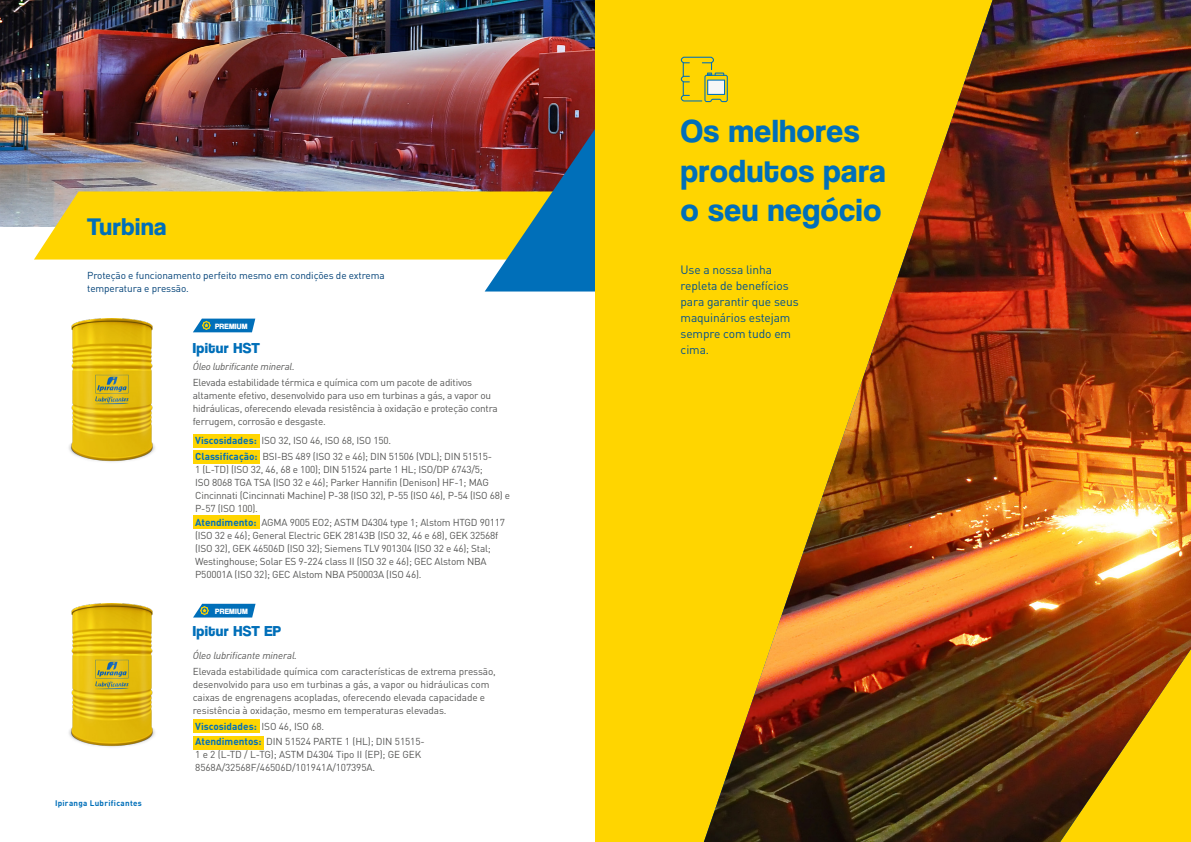
<style>
.page{position:relative;width:1191px;height:842px;background:#fff}
.page>*{position:absolute;margin:0;border:0;box-sizing:border-box;transform-origin:0 0}
.t1{font:700 33px/39.6px "Coolvetica Rg";letter-spacing:.02em;color:#006fb9}
.t2{font:700 25px "Coolvetica Rg";letter-spacing:.025em;color:#006fb9}
.t3{font:15px "Coolvetica Hv";letter-spacing:.03em;color:#006fb9}
.t4{font:12px/16px "DIN Pro";letter-spacing:-.01em;color:#005091}
.t5{font:10px/13px "DIN Pro";letter-spacing:-.02em;color:#575756}
.t6{font:10px/13px "DIN Pro";letter-spacing:-.01em;color:#004177}
.t7{font:italic 10px "DIN Pro";letter-spacing:-.01em;color:#575756}
.t8{font:700 8px "DIN Pro";letter-spacing:.04em;color:#006fb9}
.t9{font:8px "Coolvetica Hv";letter-spacing:.03em;color:#fff}
.s1{font-style:italic}
.s2{font-weight:700;color:#006fb9}
</style>
<div class="page">
<img style="left:0;top:0;width:595px;height:227px">
<svg style="left:34px;top:191px;width:450px;height:69px"></svg>
<img style="left:484px;top:23px;width:111px;height:268px">
<div style="left:595px;top:0;width:596px;height:842px;background:#ffd500"></div>
<img style="left:704px;top:0;width:487px;height:842px">
<div style="left:193px;top:450px;width:66px;height:14px;background:#ffd500"></div>
<div style="left:193px;top:515px;width:66px;height:13px;background:#ffd500"></div>
<div style="left:193px;top:434px;width:66px;height:14px;background:#ffd500"></div>
<svg style="left:193px;top:319px;width:62px;height:13px"></svg>
<img style="left:69px;top:319px;width:86px;height:143px">
<img style="left:69px;top:604px;width:86px;height:143px">
<svg style="left:681px;top:57px;width:47px;height:45px"></svg>
<svg style="left:193px;top:604px;width:62px;height:13px"></svg>
<div style="left:193px;top:720px;width:66px;height:13px;background:#ffd500"></div>
<div style="left:193px;top:736px;width:70px;height:13px;background:#ffd500"></div>
<h2 class="t2" style="left:87px;top:212px;width:81px">Turbina</h2>
<p class="t6" style="left:87px;top:267px;width:299px">Proteção e funcionamento perfeito mesmo em condições de extrema temperatura e pressão.</p>
<p class="t9" style="left:215px;top:321px;width:34px">PREMIUM</p>
<h3 class="t3" style="left:193px;top:339px;width:68px">Ipitur HST</h3>
<p class="t5" style="left:193px;top:357px;width:281px;line-height:15.8px"><span class="s1">Óleo lubrificante mineral</span>.<br>Elevada estabilidade térmica e química com um pacote de aditivos</p>
<p class="t5" style="left:193px;top:388px;width:306px">altamente efetivo, desenvolvido para uso em turbinas a gás, a vapor ou hidráulicas, oferecendo elevada resistência à oxidação e proteção contra ferrugem, corrosão e desgaste.</p>
<p class="t5" style="left:195px;top:433px;width:197px"><span class="s2">Viscosidades:</span> ISO 32, ISO 46, ISO 68, ISO 150.</p>
<p class="t5" style="left:195px;top:449px;width:316px"><span class="s2">Classificação:</span> BSI-BS 489 (ISO 32 e 46); DIN 51506 (VDL); DIN 51515-<br>1 (L-TD) (ISO 32, 46, 68 e 100); DIN 51524 parte 1 HL; ISO/DP 6743/5;<br>ISO 8068 TGA TSA (ISO 32 e 46); Parker Hannifin (Denison) HF-1; MAG Cincinnati (Cincinnati Machine) P-38 (ISO 32), P-55 (ISO 46), P-54 (ISO 68) e P-57 (ISO 100).<br><span class="s2">Atendimento:</span> AGMA 9005 EO2; ASTM D4304 type 1; Alstom HTGD 90117 (ISO 32 e 46); General Electric GEK 28143B (ISO 32, 46 e 68), GEK 32568f (ISO 32), GEK 46506D (ISO 32); Siemens TLV 901304 (ISO 32 e 46); Stal; Westinghouse; Solar ES 9-224 class II (ISO 32 e 46); GEC Alstom NBA P50001A (ISO 32); GEC Alstom NBA P50003A (ISO 46).</p>
<p class="t9" style="left:215px;top:606px;width:34px">PREMIUM</p>
<h3 class="t3" style="left:193px;top:623px;width:90px">Ipitur HST EP</h3>
<p class="t7" style="left:193px;top:648px;width:106px">Óleo lubrificante mineral.</p>
<p class="t5" style="left:193px;top:664px;width:304px">Elevada estabilidade química com características de extrema pressão, desenvolvido para uso em turbinas a gás, a vapor ou hidráulicas com caixas de engrenagens acopladas, oferecendo elevada capacidade e resistência à oxidação, mesmo em temperaturas elevadas.</p>
<p class="t8" style="left:55px;top:797px;width:88px">Ipiranga Lubrificantes</p>
<p class="t5" style="left:195px;top:718px;width:231px;line-height:14.7px"><span class="s2">Viscosidades:</span> ISO 46, ISO 68.<br><span class="s2">Atendimentos:</span> DIN 51524 PARTE 1 (HL); DIN 51515-</p>
<p class="t5" style="left:195px;top:747px;width:228px">1 e 2 (L-TD / L-TG); ASTM D4304 Tipo II (EP); GE GEK<br>8568A/32568F/46506D/101941A/107395A.</p>
<h1 class="t1" style="left:681px;top:111px;width:206px">Os melhores produtos para o seu negócio</h1>
<p class="t4" style="left:680px;top:260px;width:120px">Use a nossa linha repleta de benefícios para garantir que seus maquinários estejam sempre com tudo em cima.</p>
</div>
